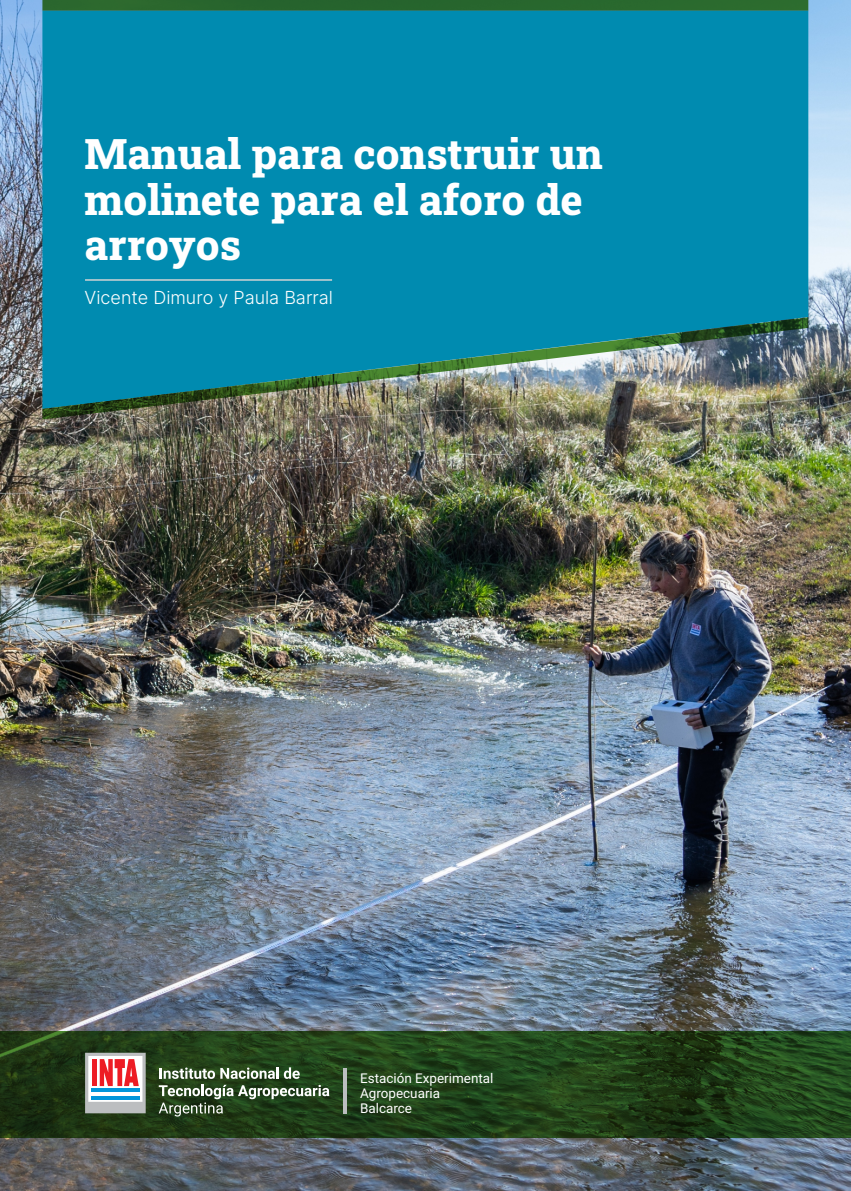
<style>
.page{position:relative;width:851px;height:1191px;background:#fff}
.page>*{position:absolute;margin:0;border:0;box-sizing:border-box;transform-origin:0 0}
.t1{font:800 42px/45.3px "Roboto Slab";color:#fff}
.t2{font:300 18px "Inter";color:#fff}
.t3{font:13.5px/15.3px "Roboto";color:#fff}
</style>
<div class="page">
<img style="left:0;top:0;width:850px;height:1191px">
<svg style="left:42px;top:0;width:766px;height:419px;background:#1188a3"></svg>
<svg style="left:0;top:1031px;width:850px;height:106px;background:#204018"></svg>
<hr style="left:85px;top:279px;width:247px;height:2px;background:#d1d3d4">
<svg style="left:85px;top:1052px;width:61px;height:61px"></svg>
<svg style="left:159px;top:1067px;width:170px;height:49px;background:#4d6647"></svg>
<hr style="left:343px;top:1067px;width:4px;height:46px;background:#bcbec0">
<p class="t1" style="left:84px;top:130px;width:519px">Manual para construir un molinete para el aforo de arroyos</p>
<p class="t2" style="left:84px;top:287px;width:250px">Vicente Dimuro y Paula Barral</p>
<p class="t3" style="left:360px;top:1071px;width:135px">Estación Experimental<br>Agropecuaria<br>Balcarce</p>
</div>
